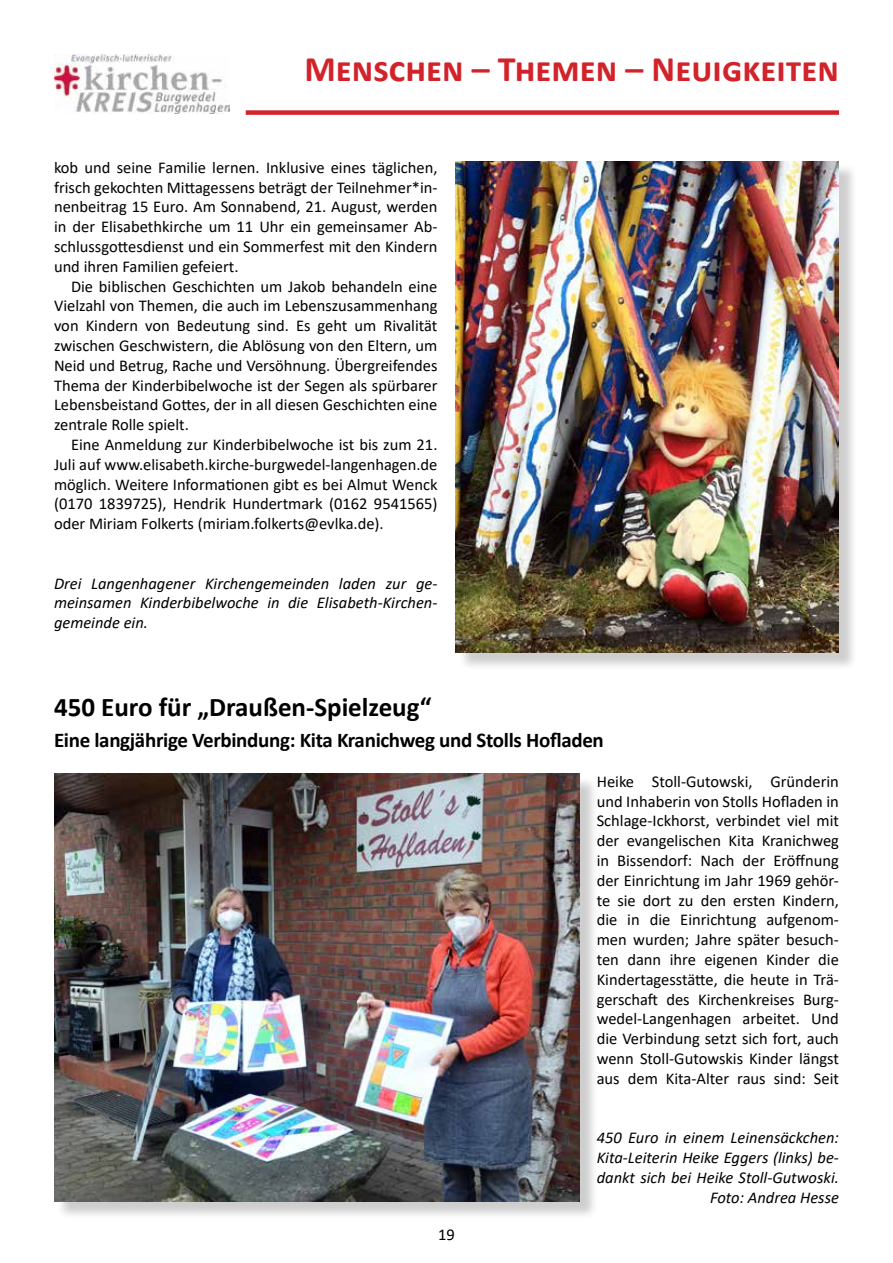
<style>
.page{position:relative;width:893px;height:1263px;background:#fff}
.page>*{position:absolute;margin:0;border:0;box-sizing:border-box;transform-origin:0 0}
.t1{font:700 36px "Calibri";color:#d2232a}
.t2{font:700 27px "Calibri";color:#000}
.t3{font:700 21px "Calibri";letter-spacing:-.015em;color:#000}
.t4{font:16.5px/19.8px "Calibri";color:#000;text-align:justify}
.t5{font:italic 16.5px/19.8px "Calibri";color:#000;text-align:right}
</style>
<div class="page">
<img style="left:54px;top:54px;width:176px;height:59px">
<div style="left:246px;top:110px;width:593px;height:5px;background:#d2232a"></div>
<div style="left:458px;top:163px;width:399px;height:508px;background:#000;opacity:.2"></div>
<img style="left:455px;top:161px;width:384px;height:492px">
<div style="left:56px;top:776px;width:542px;height:445px;background:#000;opacity:.2"></div>
<img style="left:54px;top:774px;width:526px;height:428px">
<h1 class="t1" style="left:304px;top:44px;width:536px">Menschen – Themen – Neuigkeiten</h1>
<p class="t4" style="left:54px;top:157px;width:385px">kob und seine Familie lernen. Inklusive eines täglichen, frisch gekochten Mittagessens beträgt der Teilnehmer*in&shy;nenbeitrag 15 Euro. Am Sonnabend, 21. August, werden in der Elisabethkirche um 11 Uhr ein gemeinsamer Ab&shy;schlussgottesdienst und ein Sommerfest mit den Kindern und ihren Familien gefeiert.</p>
<p class="t4" style="left:54px;top:276px;width:385px;text-indent:17px">Die biblischen Geschichten um Jakob behandeln eine Vielzahl von Themen, die auch im Lebenszusammenhang von Kindern von Bedeutung sind. Es geht um Rivalität zwischen Geschwistern, die Ablösung von den Eltern, um Neid und Betrug, Rache und Versöhnung. Übergreifendes Thema der Kinderbibelwoche ist der Segen als spürbarer Lebensbeistand Gottes, der in all diesen Geschichten eine zentrale Rolle spielt.</p>
<p class="t4" style="left:54px;top:434px;width:385px;text-indent:17px">Eine Anmeldung zur Kinderbibelwoche ist bis zum 21.<br>Juli auf www.elisabeth.kirche-burgwedel-langenhagen.de möglich. Weitere Informationen gibt es bei Almut Wenck (0170 1839725), Hendrik Hundertmark (0162 9541565) oder Miriam Folkerts (miriam.folkerts@evlka.de).</p>
<p class="t5" style="left:54px;top:573px;width:385px;text-align:justify">Drei Langenhagener Kirchengemeinden laden zur ge&shy;meinsamen Kinderbibelwoche in die Elisabeth-Kirchen&shy;gemeinde ein.</p>
<h2 class="t2" style="left:54px;top:687px;width:379px">450 Euro für „Draußen-Spielzeug“</h2>
<p class="t3" style="left:54px;top:725px;width:551px">Eine langjährige Verbindung: Kita Kranichweg und Stolls Hofladen</p>
<p class="t4" style="left:597px;top:771px;width:244px">Heike Stoll-Gutowski, Gründerin und Inhaberin von Stolls Hofladen in Schlage-Ickhorst, verbindet viel mit der evangelischen Kita Kranichweg in Bissendorf: Nach der Eröffnung der Einrichtung im Jahr 1969 gehör&shy;te sie dort zu den ersten Kindern, die in die Einrichtung aufgenom&shy;men wurden; Jahre später besuch&shy;ten dann ihre eigenen Kinder die Kindertagesstätte, die heute in Trä&shy;gerschaft des Kirchenkreises Burg&shy;wedel-Langenhagen arbeitet. Und die Verbindung setzt sich fort, auch wenn Stoll-Gutowskis Kinder längst aus dem Kita-Alter raus sind: Seit</p>
<p class="t4" style="left:438px;top:1224px;width:18px">19</p>
<p class="t5" style="left:597px;top:1127px;width:244px">450 Euro in einem Leinensäckchen:<br>Kita-Leiterin Heike Eggers (links) be&shy;dankt sich bei Heike Stoll-Gutwoski.<br>Foto: Andrea Hesse</p>
</div>
